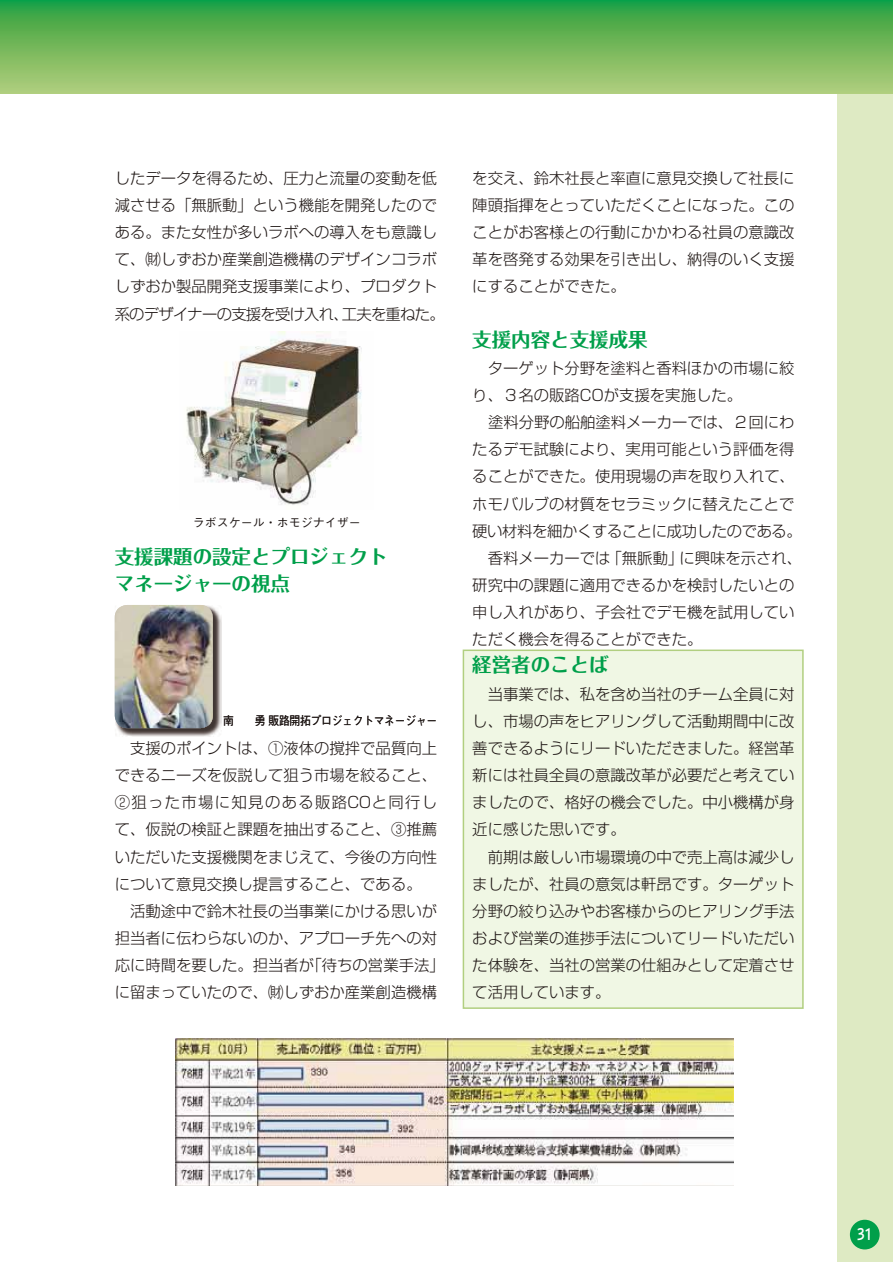
<style>
.page{position:relative;width:893px;height:1263px;background:#fff}
.page>*{position:absolute;margin:0;border:0;box-sizing:border-box;transform-origin:0 0}
.t1{font:19.5px/27.2px "Folk Pro Bold 90 msp RKSJ H";color:#009f4a}
.t2{font:15.3px/27.2px "Shin Go Pro Light 90 msp RKSJ H";color:#1f1715}
.t3{font:15px "Taka Hand Std De Bold 90 msp RKSJ H";color:#fff}
.t4{font:12px "Gothic BBB Pro Medium 90 msp RKSJ H";letter-spacing:-.025em;color:#1f1715;scale:.9 1}
.t5{font:12px "Gothic BBB Pro Medium 90 msp RKSJ H";color:#1f1715}
</style>
<div class="page">
<div style="left:837px;top:0;width:55px;height:1262px;background:#deeac3"></div>
<svg style="left:0;top:0;width:892px;height:94px;background:#6fb75c"></svg>
<div style="left:850px;top:1220px;width:29px;height:29px;background:#009f4a;border-radius:50%"></div>
<div style="left:463px;top:650px;width:340px;height:358px;background:#f0f7e4"></div>
<div style="left:463px;top:650px;width:341px;height:359px;border:2px solid #b1cf80"></div>
<img style="left:115px;top:607px;width:107px;height:130px">
<img style="left:115px;top:605px;width:98px;height:123px;border-radius:13px">
<img style="left:176px;top:1039px;width:558px;height:147px">
<img style="left:186px;top:331px;width:176px;height:174px">
<p class="t2" style="left:115px;top:167px;width:331px">したデータを得るため、圧力と流量の変動を低減させる「無脈動」という機能を開発したのである。また女性が多いラボへの導入をも意識して、㈶しずおか産業創造機構のデザインコラボしずおか製品開発支援事業により、プロダクト系のデザイナーの支援を受け入れ、工夫を重ねた。</p>
<p class="t5" style="left:193px;top:518px;width:169px">ラボスケール・ホモジナイザー</p>
<p class="t1" style="left:115px;top:546px;width:274px">支援課題の設定とプロジェクトマネージャーの視点</p>
<p class="t4" style="left:223px;top:716px;width:239px">南　　勇 販路開拓プロジェクトマネージャー</p>
<p class="t2" style="left:115px;top:737px;width:331px">　支援のポイントは、①液体の撹拌で品質向上できるニーズを仮説して狙う市場を絞ること、<br>②狙った市場に知見のある販路COと同行して、仮説の検証と課題を抽出すること、③推薦いただいた支援機関をまじえて、今後の方向性について意見交換し提言すること、である。<br>　活動途中で鈴木社長の当事業にかける思いが担当者に伝わらないのか、アプローチ先への対応に時間を要した。担当者が「待ちの営業手法」に留まっていたので、㈶しずおか産業創造機構</p>
<p class="t2" style="left:472px;top:167px;width:324px;text-align:justify">を交え、鈴木社長と率直に意見交換して社長に陣頭指揮をとっていただくことになった。このことがお客様との行動にかかわる社員の意識改革を啓発する効果を引き出し、納得のいく支援にすることができた。</p>
<p class="t1" style="left:472px;top:328px;width:177px">支援内容と支援成果</p>
<p class="t2" style="left:472px;top:357px;width:331px">　ターゲット分野を塗料と香料ほかの市場に絞り、３名の販路COが支援を実施した。<br>　塗料分野の船舶塗料メーカーでは、２回にわたるデモ試験により、実用可能という評価を得ることができた。使用現場の声を取り入れて、ホモバルブの材質をセラミックに替えたことで硬い材料を細かくすることに成功したのである。　香料メーカーでは「無脈動」に興味を示され、研究中の課題に適用できるかを検討したいとの申し入れがあり、子会社でデモ機を試用していただく機会を得ることができた。</p>
<p class="t1" style="left:472px;top:654px;width:138px">経営者のことば</p>
<p class="t2" style="left:472px;top:682px;width:324px">　当事業では、私を含め当社のチーム全員に対し、市場の声をヒアリングして活動期間中に改善できるようにリードいただきました。経営革新には社員全員の意識改革が必要だと考えていましたので、格好の機会でした。中小機構が身近に感じた思いです。<br>　前期は厳しい市場環境の中で売上高は減少しましたが、社員の意気は軒昂です。ターゲット分野の絞り込みやお客様からのヒアリング手法および営業の進捗手法についてリードいただいた体験を、当社の営業の仕組みとして定着させて活用しています。</p>
<p class="t3" style="left:857px;top:1229px;width:16px">31</p>
</div>
